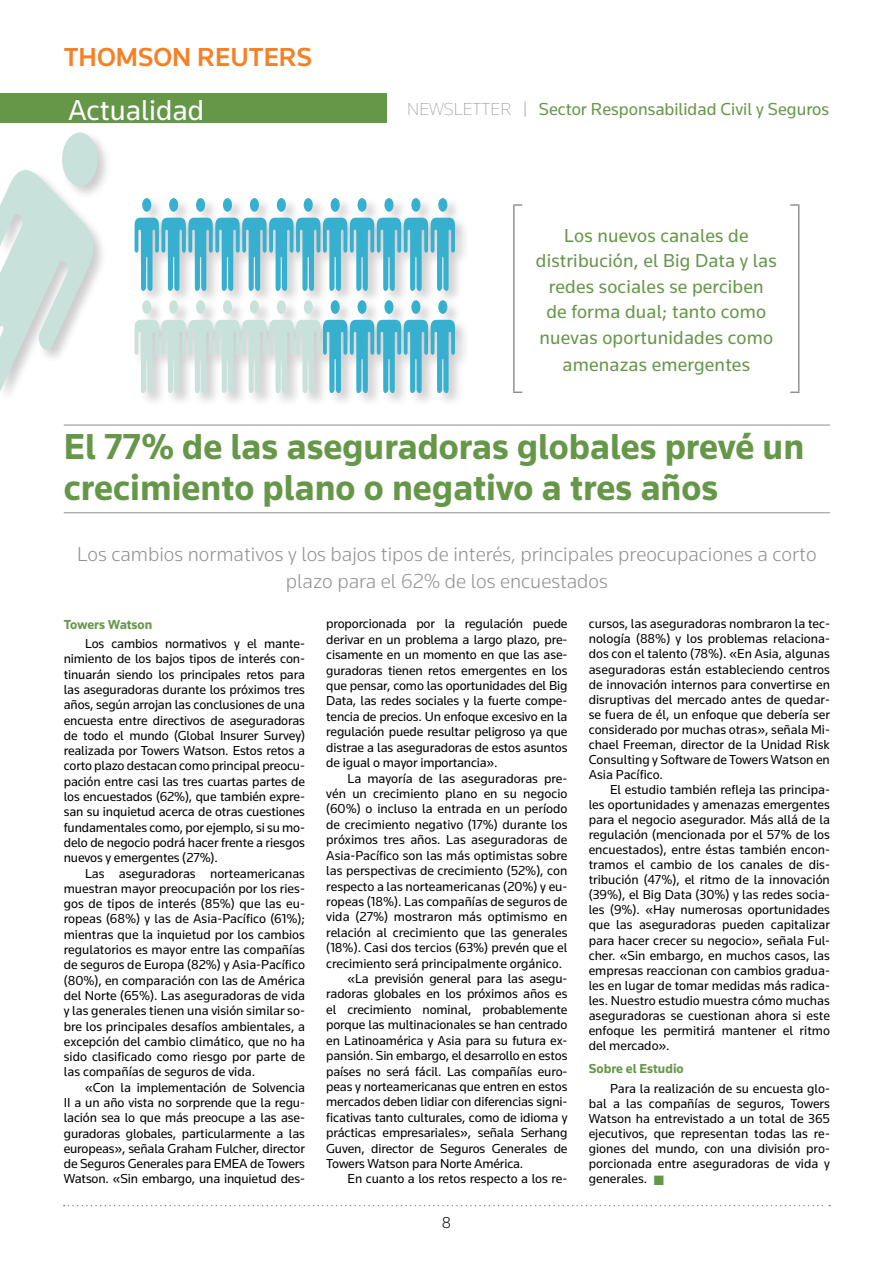
<style>
.page{position:relative;width:893px;height:1263px;background:#fff}
.page>*{position:absolute;margin:0;border:0;box-sizing:border-box;transform-origin:0 0}
.t1{font:700 37.5px/40.5px "Knowledge";color:#669749}
.t2{font:30px "Knowledge";color:#fff}
.t3{font:500 27px "Knowledge";color:#f58025}
.t4{font:300 21px/27px "Knowledge";color:#919195;text-align:center}
.t5{font:19.5px/25.8px "Knowledge";letter-spacing:.01em;color:#669749;text-align:center}
.t6{font:18px "Knowledge";color:#669749}
.t7{font:300 16.5px "Knowledge";color:#000}
.t8{font:13.5px/15.3px "Knowledge";letter-spacing:-.01em;color:#000;text-align:justify}
.t9{font:700 13.5px "Knowledge";color:#669749}
.s1{font-weight:200;color:#919195}
.s2{font-weight:300;font-size:15px;color:#919195}
.s3{color:#669749}
</style>
<div class="page">
<svg style="left:64px;top:1205px;width:766px;height:1px"></svg>
<div style="left:0;top:94px;width:387px;height:29px;background:#669749"></div>
<hr style="left:64px;top:425px;width:766px;height:1px;background:#919195">
<hr style="left:64px;top:512px;width:766px;height:1px;background:#919195">
<svg style="left:513px;top:204px;width:9px;height:2px"></svg>
<hr style="left:513px;top:206px;width:2px;height:185px;background:#919195">
<svg style="left:513px;top:391px;width:9px;height:2px"></svg>
<svg style="left:790px;top:204px;width:9px;height:2px"></svg>
<hr style="left:798px;top:206px;width:1px;height:185px;background:#919195">
<svg style="left:790px;top:391px;width:9px;height:2px"></svg>
<div style="left:0;top:131px;width:469px;height:276px;background:#000;opacity:.2"></div>
<div style="left:438px;top:198px;width:9px;height:14px;background:#37afcf;border-radius:50%"></div>
<div style="left:411px;top:198px;width:9px;height:14px;background:#37afcf;border-radius:50%"></div>
<div style="left:384px;top:198px;width:9px;height:14px;background:#37afcf;border-radius:50%"></div>
<div style="left:358px;top:198px;width:9px;height:14px;background:#37afcf;border-radius:50%"></div>
<div style="left:331px;top:198px;width:9px;height:14px;background:#37afcf;border-radius:50%"></div>
<div style="left:304px;top:198px;width:9px;height:14px;background:#37afcf;border-radius:50%"></div>
<div style="left:277px;top:198px;width:9px;height:14px;background:#37afcf;border-radius:50%"></div>
<div style="left:250px;top:198px;width:9px;height:14px;background:#37afcf;border-radius:50%"></div>
<div style="left:223px;top:198px;width:9px;height:14px;background:#37afcf;border-radius:50%"></div>
<div style="left:196px;top:198px;width:9px;height:14px;background:#37afcf;border-radius:50%"></div>
<div style="left:169px;top:198px;width:9px;height:14px;background:#37afcf;border-radius:50%"></div>
<svg style="left:135px;top:218px;width:320px;height:73px;background:#83c7d9"></svg>
<div style="left:142px;top:198px;width:9px;height:14px;background:#37afcf;border-radius:50%"></div>
<div style="left:438px;top:300px;width:9px;height:14px;background:#37afcf;border-radius:50%"></div>
<div style="left:411px;top:300px;width:9px;height:14px;background:#37afcf;border-radius:50%"></div>
<div style="left:384px;top:300px;width:9px;height:14px;background:#37afcf;border-radius:50%"></div>
<div style="left:358px;top:300px;width:9px;height:14px;background:#37afcf;border-radius:50%"></div>
<div style="left:331px;top:300px;width:9px;height:14px;background:#37afcf;border-radius:50%"></div>
<div style="left:304px;top:300px;width:9px;height:14px;background:#c8e2db;border-radius:50%"></div>
<div style="left:277px;top:300px;width:9px;height:14px;background:#c8e2db;border-radius:50%"></div>
<div style="left:250px;top:300px;width:9px;height:14px;background:#c8e2db;border-radius:50%"></div>
<div style="left:223px;top:300px;width:9px;height:14px;background:#c8e2db;border-radius:50%"></div>
<div style="left:196px;top:300px;width:9px;height:14px;background:#c8e2db;border-radius:50%"></div>
<div style="left:169px;top:300px;width:9px;height:14px;background:#c8e2db;border-radius:50%"></div>
<svg style="left:135px;top:320px;width:320px;height:73px;background:#b2d7dc"></svg>
<div style="left:142px;top:300px;width:9px;height:14px;background:#c8e2db;border-radius:50%"></div>
<svg style="left:0;top:131px;width:100px;height:261px"></svg>
<h3 class="t3" style="left:64px;top:40px;width:250px">THOMSON REUTERS</h3>
<h2 class="t2" style="left:68px;top:92px;width:138px">Actualidad</h2>
<h3 class="t6" style="left:407px;top:98px;width:423px"><span class="s1">NEWSLETTER</span> <span class="s2">|</span> Sector Responsabilidad Civil y Seguros</h3>
<h3 class="t5" style="left:536px;top:222px;width:242px">Los nuevos canales de distribución, el Big Data y las redes sociales se perciben<br>de forma dual; tanto como nuevas oportunidades como amenazas emergentes</h3>
<h1 class="t1" style="left:64px;top:426px;width:742px">El 77% de las aseguradoras globales prevé un crecimiento plano o negativo a tres años</h1>
<h3 class="t4" style="left:77px;top:540px;width:741px">Los cambios normativos y los bajos tipos de interés, principales preocupaciones a corto plazo para el 62% de los encuestados</h3>
<p class="t9" style="left:64px;top:616px;width:90px">Towers Watson</p>
<p class="t8" style="left:64px;top:636px;width:243px;text-indent:21px">Los cambios normativos y el mante&shy;nimiento de los bajos tipos de interés con&shy;tinuarán siendo los principales retos para las aseguradoras durante los próximos tres años, según arrojan las conclusiones de una encuesta entre directivos de aseguradoras de todo el mundo (Global Insurer Survey) realizada por Towers Watson. Estos retos a corto plazo destacan como principal preocu&shy;pación entre casi las tres cuartas partes de los encuestados (62%), que también expre&shy;san su inquietud acerca de otras cuestiones fundamentales como, por ejemplo, si su mo&shy;delo de negocio podrá hacer frente a riesgos nuevos y emergentes (27%).</p>
<p class="t8" style="left:64px;top:865px;width:243px;text-indent:21px">Las aseguradoras norteamericanas muestran mayor preocupación por los ries&shy;gos de tipos de interés (85%) que las eu&shy;ropeas (68%) y las de Asia-Pacífico (61%); mientras que la inquietud por los cambios regulatorios es mayor entre las compañías de seguros de Europa (82%) y Asia-Pacífico (80%), en comparación con las de América del Norte (65%). Las aseguradoras de vida y las generales tienen una visión similar so&shy;bre los principales desafíos ambientales, a excepción del cambio climático, que no ha sido clasificado como riesgo por parte de las compañías de seguros de vida.</p>
<p class="t8" style="left:64px;top:1079px;width:243px;text-indent:21px">«Con la implementación de Solvencia II a un año vista no sorprende que la regu&shy;lación sea lo que más preocupe a las ase&shy;guradoras globales, particularmente a las europeas», señala Graham Fulcher, director de Seguros Generales para EMEA de Towers Watson. «Sin embargo, una inquietud des-</p>
<p class="t8" style="left:326px;top:616px;width:243px">proporcionada por la regulación puede derivar en un problema a largo plazo, pre&shy;cisamente en un momento en que las ase&shy;guradoras tienen retos emergentes en los que pensar, como las oportunidades del Big Data, las redes sociales y la fuerte compe&shy;tencia de precios. Un enfoque excesivo en la regulación puede resultar peligroso ya que distrae a las aseguradoras de estos asuntos de igual o mayor importancia».</p>
<p class="t8" style="left:347px;top:770px;width:221px">La mayoría de las aseguradoras pre-</p>
<p class="t8" style="left:326px;top:786px;width:243px">vén un crecimiento plano en su negocio</p>
<p class="t8" style="left:326px;top:801px;width:243px">(60%) o incluso la entrada en un período</p>
<p class="t8" style="left:326px;top:816px;width:243px">de crecimiento negativo (17%) durante los</p>
<p class="t8" style="left:326px;top:832px;width:243px">próximos tres años. Las aseguradoras de</p>
<p class="t8" style="left:326px;top:847px;width:243px">Asia-Pacífico son las más optimistas sobre</p>
<p class="t8" style="left:326px;top:863px;width:243px">las perspectivas de crecimiento (52%), con</p>
<p class="t8" style="left:326px;top:878px;width:243px">respecto a las norteamericanas (20%) y eu-</p>
<p class="t8" style="left:326px;top:893px;width:243px">ropeas (18%). Las compañías de seguros de</p>
<p class="t8" style="left:326px;top:909px;width:243px">vida (27%) mostraron más optimismo en</p>
<p class="t8" style="left:326px;top:924px;width:243px">relación al crecimiento que las generales</p>
<p class="t8" style="left:326px;top:940px;width:243px">(18%). Casi dos tercios (63%) prevén que el</p>
<p class="t8" style="left:326px;top:955px;width:238px">crecimiento será principalmente orgánico.</p>
<p class="t8" style="left:347px;top:971px;width:221px">«La previsión general para las asegu-</p>
<p class="t8" style="left:326px;top:986px;width:243px">radoras globales en los próximos años es</p>
<p class="t8" style="left:326px;top:1001px;width:243px">el crecimiento nominal, probablemente</p>
<p class="t8" style="left:326px;top:1017px;width:243px">porque las multinacionales se han centrado</p>
<p class="t8" style="left:326px;top:1032px;width:243px">en Latinoamérica y Asia para su futura ex-</p>
<p class="t8" style="left:326px;top:1048px;width:243px">pansión. Sin embargo, el desarrollo en estos</p>
<p class="t8" style="left:326px;top:1063px;width:243px">países no será fácil. Las compañías euro-</p>
<p class="t8" style="left:326px;top:1078px;width:243px">peas y norteamericanas que entren en estos</p>
<p class="t8" style="left:326px;top:1094px;width:243px">mercados deben lidiar con diferencias signi-</p>
<p class="t8" style="left:326px;top:1109px;width:243px">ficativas tanto culturales, como de idioma y</p>
<p class="t8" style="left:326px;top:1125px;width:243px">prácticas empresariales», señala Serhang</p>
<p class="t8" style="left:326px;top:1140px;width:243px">Guven, director de Seguros Generales de</p>
<p class="t8" style="left:326px;top:1156px;width:199px">Towers Watson para Norte América.</p>
<p class="t8" style="left:347px;top:1171px;width:221px">En cuanto a los retos respecto a los re-</p>
<p class="t8" style="left:589px;top:616px;width:243px">cursos, las aseguradoras nombraron la tec&shy;nología (88%) y los problemas relaciona&shy;dos con el talento (78%). «En Asia, algunas aseguradoras están estableciendo centros de innovación internos para convertirse en disruptivas del mercado antes de quedar&shy;se fuera de él, un enfoque que debería ser considerado por muchas otras», señala Mi&shy;chael Freeman, director de la Unidad Risk Consulting y Software de Towers Watson en Asia Pacífico.</p>
<p class="t8" style="left:589px;top:782px;width:243px;text-indent:21px">El estudio también refleja las principa&shy;les oportunidades y amenazas emergentes para el negocio asegurador. Más allá de la regulación (mencionada por el 57% de los encuestados), entre éstas también encon&shy;tramos el cambio de los canales de dis&shy;tribución (47%), el ritmo de la innovación (39%), el Big Data (30%) y las redes socia&shy;les (9%). «Hay numerosas oportunidades que las aseguradoras pueden capitalizar para hacer crecer su negocio», señala Ful&shy;cher. «Sin embargo, en muchos casos, las empresas reaccionan con cambios gradua&shy;les en lugar de tomar medidas más radica&shy;les. Nuestro estudio muestra cómo muchas aseguradoras se cuestionan ahora si este enfoque les permitirá mantener el ritmo del mercado».</p>
<p class="t9" style="left:589px;top:1060px;width:97px">Sobre el Estudio</p>
<p class="t8" style="left:589px;top:1080px;width:243px;text-indent:21px">Para la realización de su encuesta glo&shy;bal a las compañías de seguros, Towers Watson ha entrevistado a un total de 365 ejecutivos, que representan todas las re&shy;giones del mundo, con una división pro&shy;porcionada entre aseguradoras de vida y generales. <span class="s3">■</span></p>
<p class="t7" style="left:442px;top:1212px;width:11px">8</p>
</div>
